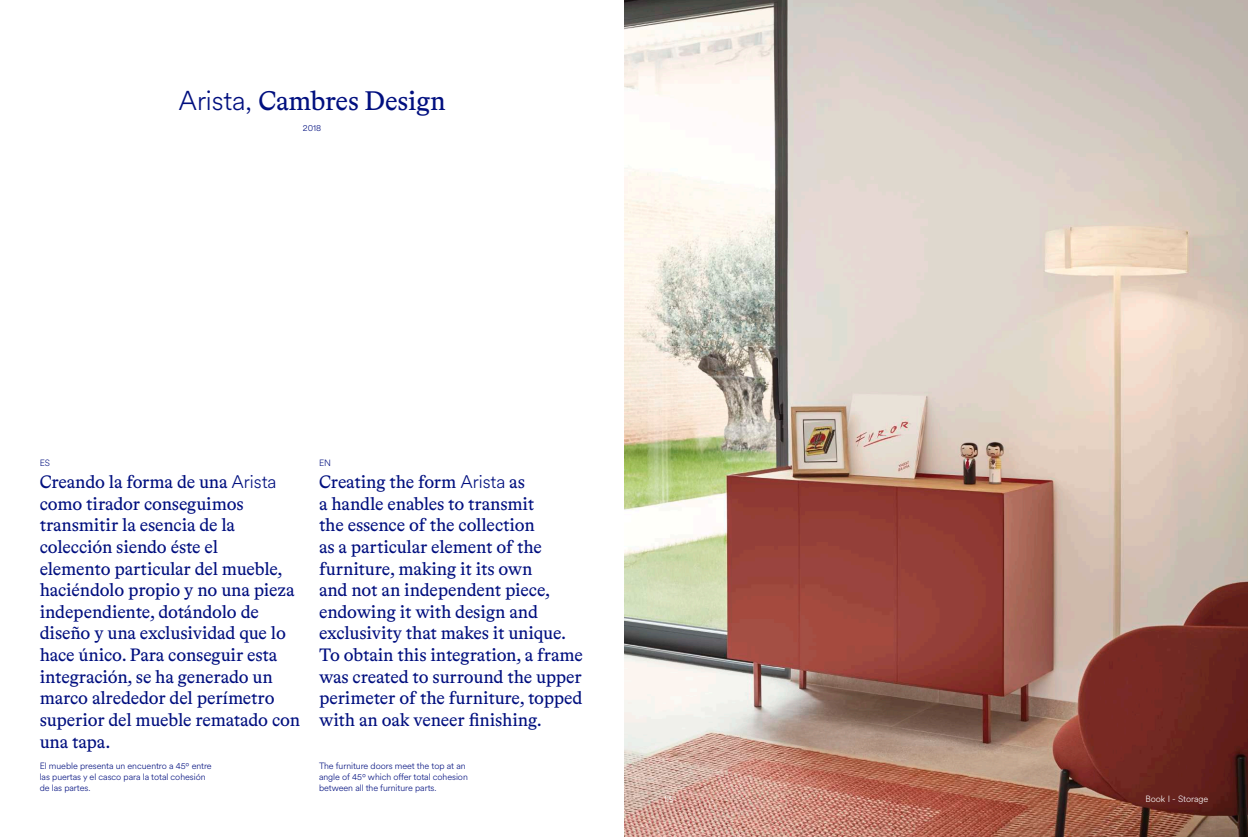
<style>
.page{position:relative;width:1248px;height:837px;background:#fff}
.page>*{position:absolute;margin:0;border:0;box-sizing:border-box;transform-origin:0 0}
.t1{font:27px "Bradford LL";letter-spacing:-.005em;color:#000f7f}
.t2{font:18px/21.6px "Bradford LL";letter-spacing:-.005em;color:#000f7f}
.t3{font:300 9px/10.8px "Circular XX";letter-spacing:-.005em;color:#000f7f}
.t4{font:300 9px "Circular XX";letter-spacing:-.005em;color:#fff}
.s1{font-family:"Circular XX";font-weight:300}
</style>
<div class="page">
<img style="left:624px;top:0;width:623px;height:836px">
<h1 class="t1" style="left:178px;top:83px;width:268px"><span class="s1">Arista,</span> Cambres Design</h1>
<p class="t3" style="left:303px;top:122px;width:20px">2018</p>
<p class="t3" style="left:40px;top:457px;width:12px">ES</p>
<p class="t3" style="left:319px;top:457px;width:14px">EN</p>
<p class="t2" style="left:40px;top:470px;width:262px">Creando la forma de una <span class="s1">Arista </span>como tirador conseguimos transmitir la esencia de la colección siendo éste el<br>elemento particular del mueble, haciéndolo propio y no una pieza independiente, dotándolo de diseño y una exclusividad que lo hace único. Para conseguir esta integración, se ha generado un marco alrededor del perímetro superior del mueble rematado con una tapa.</p>
<p class="t2" style="left:319px;top:470px;width:265px">Creating the form <span class="s1">Arista</span> as<br>a handle enables to transmit<br>the essence of the collection<br>as a particular element of the furniture, making it its own<br>and not an independent piece, endowing it with design and exclusivity that makes it unique.<br>To obtain this integration, a frame was created to surround the upper perimeter of the furniture, topped with an oak veneer finishing.</p>
<p class="t3" style="left:40px;top:759px;width:173px">El mueble presenta un encuentro a 45º entre las puertas y el casco para la total cohesión de las partes.</p>
<p class="t3" style="left:319px;top:759px;width:150px">The furniture doors meet the top at an angle of 45º which offer total cohesion between all the furniture parts.</p>
<p class="t4" style="left:663px;top:792px;width:12px">119</p>
<p class="t4" style="left:1145px;top:792px;width:64px">Book I - Storage</p>
</div>
